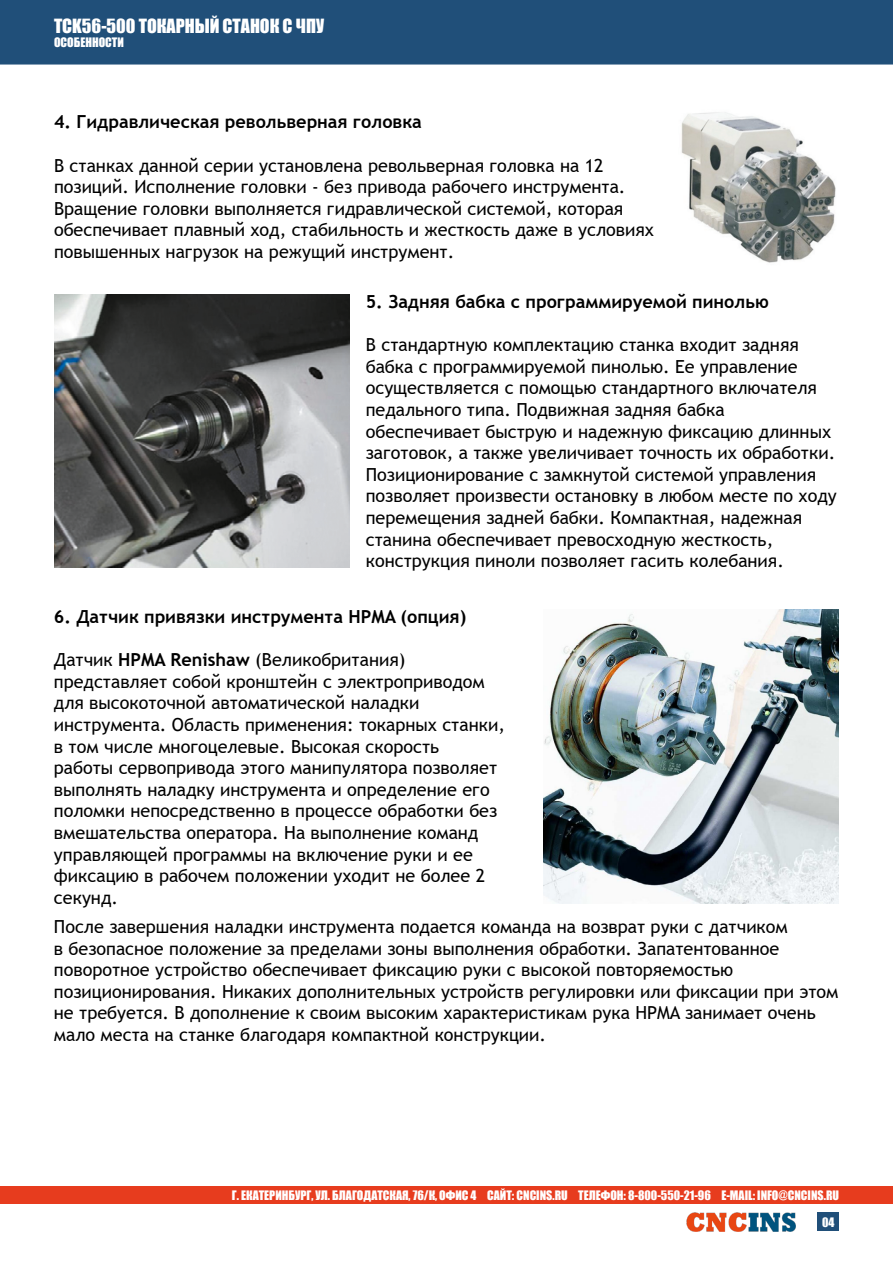
<style>
.page{position:relative;width:893px;height:1263px;background:#fff}
.page>*{position:absolute;margin:0;border:0;box-sizing:border-box;transform-origin:0 0}
.t1{font:18px/21.6px "Trebuchet MS";color:#000}
.t2{font:700 18px "Trebuchet MS";color:#000}
.t3{font:18px "Impact";color:#fff}
.t4{font:12px "Impact";color:#fff}
.s1{font-weight:700}
</style>
<div class="page">
<div style="left:0;top:0;width:893px;height:65px;background:#204f79;border:2px solid #204f79"></div>
<div style="left:0;top:1187px;width:893px;height:17px;background:#e73c1e"></div>
<div style="left:818px;top:1213px;width:21px;height:18px;background:#204f79"></div>
<img style="left:686px;top:1213px;width:109px;height:18px">
<img style="left:54px;top:295px;width:296px;height:272px">
<img style="left:681px;top:112px;width:155px;height:151px">
<img style="left:543px;top:610px;width:296px;height:294px">
<p class="t3" style="left:54px;top:12px;width:272px">TCK56-500 ТОКАРНЫЙ СТАНОК С ЧПУ</p>
<p class="t4" style="left:54px;top:33px;width:71px">ОСОБЕННОСТИ</p>
<p class="t2" style="left:54px;top:111px;width:369px">4. Гидравлическая револьверная головка</p>
<p class="t1" style="left:54px;top:154px;width:602px">В станках данной серии установлена револьверная головка на 12 позиций. Исполнение головки - без привода рабочего инструмента.<br>Вращение головки выполняется гидравлической системой, которая обеспечивает плавный ход, стабильность и жесткость даже в условиях повышенных нагрузок на режущий инструмент.</p>
<p class="t2" style="left:366px;top:290px;width:405px">5. Задняя бабка с программируемой пинолью</p>
<p class="t1" style="left:366px;top:334px;width:472px">В стандартную комплектацию станка входит задняя бабка с программируемой пинолью. Ее управление осуществляется с помощью стандартного включателя педального типа. Подвижная задняя бабка обеспечивает быструю и надежную фиксацию длинных заготовок, а также увеличивает точность их обработки.<br>Позиционирование с замкнутой системой управления позволяет произвести остановку в любом месте по ходу перемещения задней бабки. Компактная, надежная станина обеспечивает превосходную жесткость, конструкция пиноли позволяет гасить колебания.</p>
<p class="t2" style="left:54px;top:605px;width:414px">6. Датчик привязки инструмента HPMA (опция)</p>
<p class="t1" style="left:54px;top:649px;width:452px">Датчик <span class="s1">HPMA Renishaw</span> (Великобритания) представляет собой кронштейн с электроприводом для высокоточной автоматической наладки инструмента. Область применения: токарных станки, в том числе многоцелевые. Высокая скорость<br>работы сервопривода этого манипулятора позволяет выполнять наладку инструмента и определение его поломки непосредственно в процессе обработки без вмешательства оператора. На выполнение команд управляющей программы на включение руки и ее фиксацию в рабочем положении уходит не более 2 секунд.</p>
<p class="t1" style="left:54px;top:916px;width:786px">После завершения наладки инструмента подается команда на возврат руки с датчиком<br>в безопасное положение за пределами зоны выполнения обработки. Запатентованное поворотное устройство обеспечивает фиксацию руки с высокой повторяемостью позиционирования. Никаких дополнительных устройств регулировки или фиксации при этом не требуется. В дополнение к своим высоким характеристикам рука HPMA занимает очень мало места на станке благодаря компактной конструкции.</p>
<p class="t4" style="left:232px;top:1186px;width:608px">Г. ЕКАТЕРИНБУРГ, УЛ. БЛАГОДАТСКАЯ, 76/К, ОФИС 4 САЙТ: CNCINS.RU ТЕЛЕФОН: 8-800-550-21-96 E-MAIL: INFO@CNCINS.RU</p>
<p class="t4" style="left:822px;top:1212px;width:14px">04</p>
</div>
